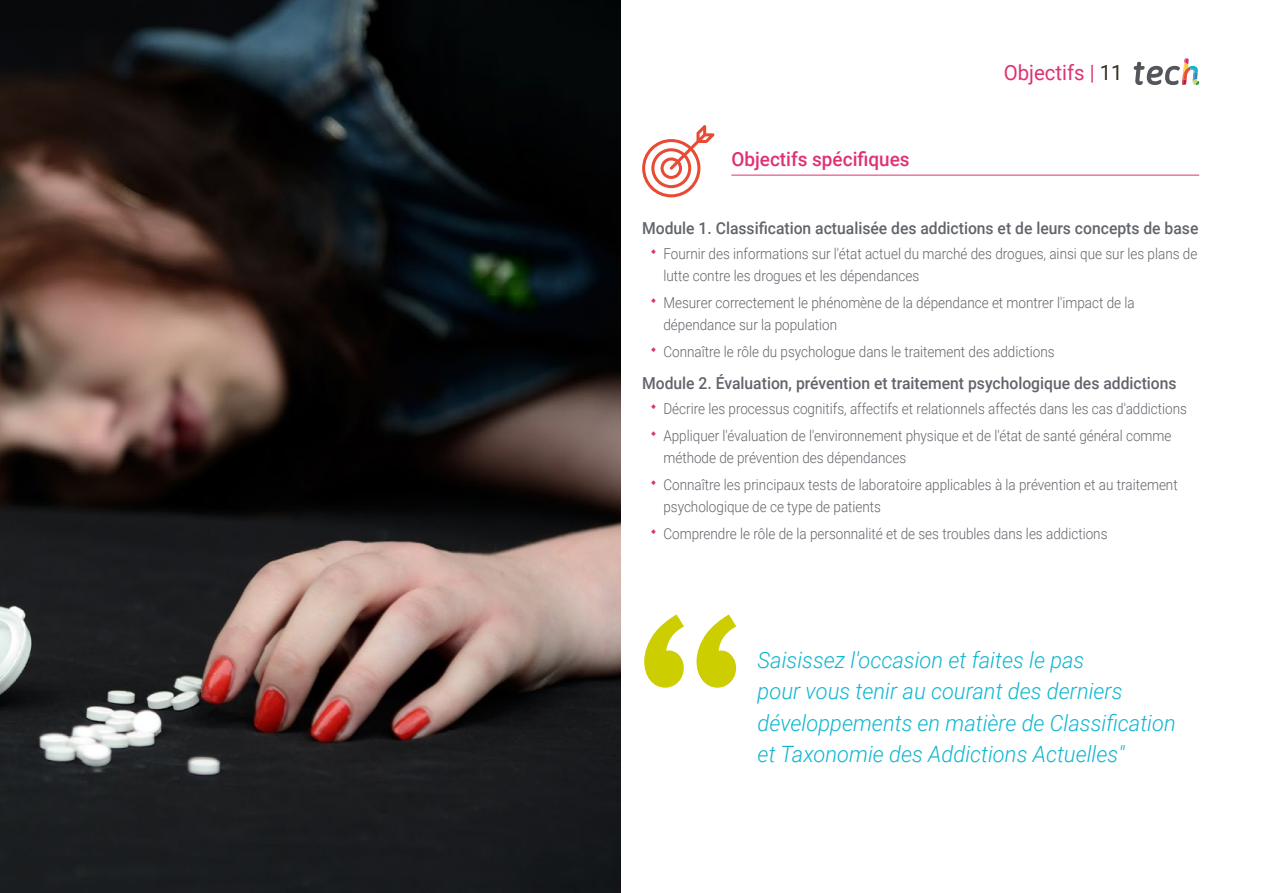
<style>
.page{position:relative;width:1263px;height:893px;background:#fff}
.page>*{position:absolute;margin:0;border:0;box-sizing:border-box;transform-origin:0 0}
.t1{font:italic 300 22.5px/31.5px "Roboto";color:#0fb6cf}
.t2{font:21px "Roboto";color:#df3174}
.t3{font:500 19.5px "Roboto";color:#df3174}
.t4{font:500 16.5px "Roboto";color:#61646a;scale:.95 1}
.t5{font:300 15px/26.7px "Roboto";color:#61646a;scale:.9 1}
.s1{color:#312e20}
</style>
<div class="page">
<img style="left:0;top:0;width:621px;height:893px">
<svg style="left:642px;top:125px;width:72px;height:72px"></svg>
<hr style="left:731px;top:175px;width:468px;height:1px;background:#df3174">
<svg style="left:644px;top:614px;width:92px;height:74px"></svg>
<svg style="left:1134px;top:58px;width:65px;height:27px"></svg>
<h3 class="t3" style="left:731px;top:145px;width:180px">Objectifs spécifiques</h3>
<h2 class="t2" style="left:1004px;top:57px;width:120px">Objectifs | <span class="s1">11</span></h2>
<p class="t4" style="left:642px;top:217px;width:587px">Module 1. Classification actualisée des addictions et de leurs concepts de base</p>
<p class="t5" style="left:663px;top:242px;width:595px;line-height:22.5px">Fournir des informations sur l'état actuel du marché des drogues, ainsi que sur les plans de lutte contre les drogues et les dépendances</p>
<p class="t5" style="left:663px;top:291px;width:525px;line-height:22.5px">Mesurer correctement le phénomène de la dépendance et montrer l'impact de la dépendance sur la population</p>
<p class="t5" style="left:663px;top:338px;width:436px">Connaître le rôle du psychologue dans le traitement des addictions</p>
<p class="t4" style="left:642px;top:372px;width:564px">Module 2. Évaluation, prévention et traitement psychologique des addictions</p>
<p class="t5" style="left:663px;top:395px;width:583px">Décrire les processus cognitifs, affectifs et relationnels affectés dans les cas d'addictions<br>Appliquer l'évaluation de l'environnement physique et de l'état de santé général comme</p>
<p class="t5" style="left:663px;top:444px;width:573px">méthode de prévention des dépendances<br>Connaître les principaux tests de laboratoire applicables à la prévention et au traitement</p>
<p class="t5" style="left:663px;top:493px;width:495px">psychologique de ce type de patients<br>Comprendre le rôle de la personnalité et de ses troubles dans les addictions</p>
<h1 class="t1" style="left:758px;top:643px;width:420px">Saisissez l'occasion et faites le pas<br>pour vous tenir au courant des derniers développements en matière de Classification et Taxonomie des Addictions Actuelles"</h1>
</div>
